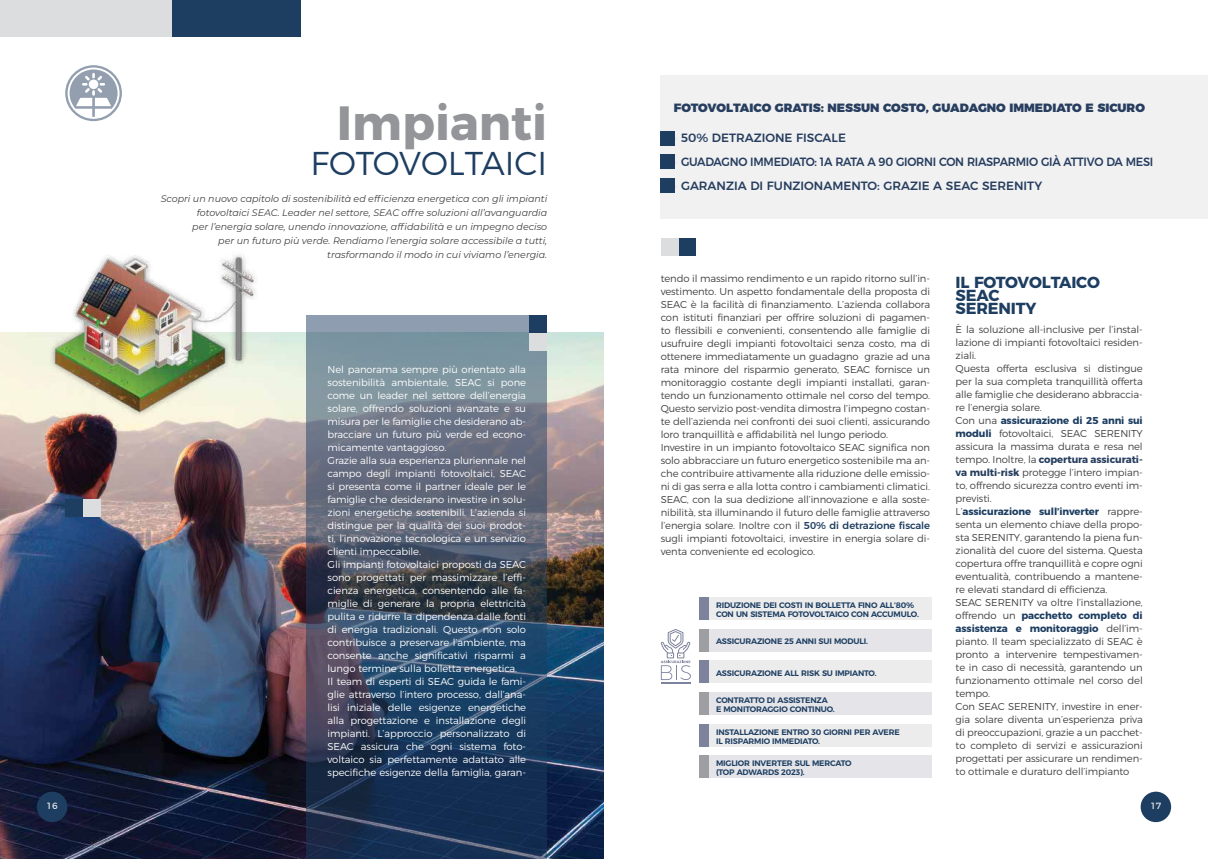
<style>
.page{position:relative;width:1208px;height:859px;background:#fff}
.page>*{position:absolute;margin:0;border:0;box-sizing:border-box;transform-origin:0 0}
.t1{font:700 48px "Montserrat";color:#939598}
.t2{font:300 33px "Montserrat";color:#1d3e61}
.t3{font:700 16px/13px "Montserrat";letter-spacing:-.01em;color:#1d3e61}
.t4{font:500 12px "Montserrat";letter-spacing:-.01em;color:#273e5f}
.t5{font:500 12px "Montserrat";letter-spacing:-.01em;color:#273e5f;scale:.94 1}
.t6{font:900 12px "Montserrat";color:#273e5f}
.t7{font:300 10px/13px "Montserrat";letter-spacing:-.01em;color:#414042}
.t8{font:300 10px/13px "Montserrat";letter-spacing:-.01em;color:#fff}
.t9{font:italic 9.5px/14px "Montserrat";color:#414042;text-align:right}
.t10{font:9px "Montserrat";color:#e6e7e8}
.t11{font:600 8px/9px "Montserrat";letter-spacing:-.02em;color:#1d3e61}
.s1{color:#e6e7e8}
.s2{font-weight:500;color:#1d3e61}
.s3{font-weight:700;color:#1d3e61}
.s4{font-weight:700;color:#273e5f}
</style>
<div class="page">
<div style="left:660px;top:75px;width:548px;height:144px;background:#f1f1f2"></div>
<img style="left:0;top:333px;width:604px;height:526px">
<svg style="left:306px;top:315px;width:241px;height:544px"></svg>
<div style="left:530px;top:315px;width:17px;height:18px;background:#1d3e61"></div>
<div style="left:530px;top:333px;width:17px;height:17px;background:#dcddde"></div>
<div style="left:65px;top:499px;width:18px;height:18px;background:#1d3e61"></div>
<div style="left:83px;top:499px;width:17px;height:18px;background:#dcddde"></div>
<svg style="left:65px;top:65px;width:57px;height:56px"></svg>
<div style="left:0;top:0;width:172px;height:37px;background:#dcddde"></div>
<div style="left:172px;top:0;width:128px;height:37px;background:#1d3e61"></div>
<div style="left:699px;top:597px;width:9px;height:23px;background:#7d839c"></div>
<div style="left:708px;top:597px;width:223px;height:23px;background:#ececed"></div>
<div style="left:699px;top:629px;width:9px;height:23px;background:#9d9fa2"></div>
<div style="left:699px;top:661px;width:9px;height:22px;background:#7d839c"></div>
<div style="left:708px;top:629px;width:223px;height:23px;background:#e4e4e9"></div>
<div style="left:708px;top:661px;width:223px;height:22px;background:#ececed"></div>
<div style="left:699px;top:692px;width:9px;height:23px;background:#9d9fa2"></div>
<div style="left:708px;top:692px;width:223px;height:23px;background:#e4e4e9"></div>
<div style="left:699px;top:724px;width:9px;height:22px;background:#7d839c"></div>
<div style="left:708px;top:724px;width:223px;height:22px;background:#ececed"></div>
<div style="left:699px;top:755px;width:9px;height:23px;background:#9d9fa2"></div>
<div style="left:708px;top:755px;width:223px;height:23px;background:#e4e4e9"></div>
<img style="left:49px;top:254px;width:208px;height:164px">
<svg style="left:660px;top:629px;width:31px;height:54px"></svg>
<div style="left:678px;top:238px;width:18px;height:17px;background:#1d3e61"></div>
<div style="left:660px;top:238px;width:18px;height:17px;background:#dcddde"></div>
<div style="left:660px;top:132px;width:15px;height:14px;background:#1d3e61"></div>
<div style="left:660px;top:155px;width:15px;height:14px;background:#1d3e61"></div>
<div style="left:660px;top:179px;width:15px;height:14px;background:#1d3e61"></div>
<div style="left:37px;top:792px;width:30px;height:30px;background:#1d3e61;border-radius:50%"></div>
<div style="left:1140px;top:792px;width:31px;height:30px;background:#1d3e61;border-radius:50%"></div>
<h1 class="t1" style="left:337px;top:84px;width:212px">Impianti</h1>
<h2 class="t2" style="left:311px;top:137px;width:238px">FOTOVOLTAICI</h2>
<p class="t9" style="left:161px;top:192px;width:388px">Scopri un nuovo capitolo di sostenibilità ed efficienza energetica con gli impianti fotovoltaici SEAC. Leader nel settore, SEAC offre soluzioni all’avanguardia<br>per l’energia solare, unendo innovazione, affidabilità e un impegno deciso<br>per un futuro più verde. Rendiamo l’energia solare accessibile a tutti, trasformando il modo in cui viviamo l’energia.</p>
<p class="t8" style="left:327px;top:362px;width:200px">Nel panorama sempre più orientato alla sostenibilità ambientale, SEAC si pone come un leader nel settore dell’energia solare, offrendo soluzioni avanzate e su misura per le famiglie che desiderano ab&shy;bracciare un futuro più verde ed econo&shy;micamente vantaggioso.<br>Grazie alla sua esperienza pluriennale nel campo degli impianti fotovoltaici, SEAC si presenta come il partner ideale per le famiglie che desiderano investire in solu&shy;zioni energetiche sostenibili. L’azienda si distingue per la qualità dei suoi prodot&shy;ti, l’innovazione tecnologica e un servizio clienti impeccabile.<br>Gli impianti fotovoltaici proposti da SEAC sono progettati per massimizzare l’effi&shy;cienza energetica, consentendo alle fa&shy;miglie di generare la propria elettricità pulita e ridurre la dipendenza dalle fonti di energia tradizionali. Questo non solo contribuisce a preservare l’ambiente, ma consente anche significativi risparmi a lungo termine sulla bolletta energetica.<br>Il team di esperti di SEAC guida le fami&shy;glie attraverso l’intero processo, dall’ana&shy;lisi iniziale delle esigenze energetiche alla progettazione e installazione degli impianti. L’approccio personalizzato di SEAC assicura che ogni sistema foto&shy;voltaico sia perfettamente adattato alle specifiche esigenze della famiglia, garan-</p>
<p class="t6" style="left:674px;top:98px;width:472px">FOTOVOLTAICO GRATIS: NESSUN COSTO, GUADAGNO IMMEDIATO E SICURO</p>
<p class="t4" style="left:674px;top:128px;width:174px"><span class="s1">•</span> 50% DETRAZIONE FISCALE</p>
<p class="t5" style="left:674px;top:152px;width:511px"><span class="s1">•</span> GUADAGNO IMMEDIATO: 1A RATA A 90 GIORNI CON RIASPARMIO GIÀ ATTIVO DA MESI</p>
<p class="t4" style="left:674px;top:176px;width:370px"><span class="s1">•</span> GARANZIA DI FUNZIONAMENTO: GRAZIE A SEAC SERENITY</p>
<p class="t7" style="left:660px;top:271px;width:271px">tendo il massimo rendimento e un rapido ritorno sull’in&shy;vestimento. Un aspetto fondamentale della proposta di SEAC è la facilità di finanziamento. L’azienda collabora con istituti finanziari per offrire soluzioni di pagamen&shy;to flessibili e convenienti, consentendo alle famiglie di usufruire degli impianti fotovoltaici senza costo, ma di ottenere immediatamente un guadagno grazie ad una rata minore del risparmio generato, SEAC fornisce un monitoraggio costante degli impianti installati, garan&shy;tendo un funzionamento ottimale nel corso del tempo.<br>Questo servizio post-vendita dimostra l’impegno costan&shy;te dell’azienda nei confronti dei suoi clienti, assicurando loro tranquillità e affidabilità nel lungo periodo.<br>Investire in un impianto fotovoltaico SEAC significa non solo abbracciare un futuro energetico sostenibile ma an&shy;che contribuire attivamente alla riduzione delle emissio&shy;ni di gas serra e alla lotta contro i cambiamenti climatici.<br>SEAC, con la sua dedizione all’innovazione e alla soste&shy;nibilità, sta illuminando il futuro delle famiglie attraverso l’energia solare. Inoltre con il <span class="s2">50% di detrazione fiscale </span>sugli impianti fotovoltaici, investire in energia solare di&shy;venta conveniente ed ecologico.</p>
<h3 class="t3" style="left:955px;top:274px;width:146px">IL FOTOVOLTAICO<br>SEAC<br>SERENITY</h3>
<p class="t7" style="left:955px;top:322px;width:189px">È la soluzione all-inclusive per l’instal&shy;lazione di impianti fotovoltaici residen&shy;ziali.<br>Questa offerta esclusiva si distingue per la sua completa tranquillità offerta alle famiglie che desiderano abbraccia&shy;re l’energia solare.<br>Con una <span class="s3">assicurazione di 25 anni sui moduli</span> fotovoltaici, SEAC SERENITY assicura la massima durata e resa nel tempo. Inoltre, la <span class="s4">copertura assicurati&shy;va multi-risk</span> protegge l’intero impian&shy;to, offrendo sicurezza contro eventi im&shy;previsti.<br>L’<span class="s3">assicurazione sull’inverter</span> rappre&shy;senta un elemento chiave della propo&shy;sta SERENITY, garantendo la piena fun&shy;zionalità del cuore del sistema. Questa copertura offre tranquillità e copre ogni eventualità, contribuendo a mantene&shy;re elevati standard di efficienza.<br>SEAC SERENITY va oltre l’installazione, offrendo un <span class="s3">pacchetto completo di assistenza e monitoraggio</span> dell’im&shy;pianto. Il team specializzato di SEAC è pronto a intervenire tempestivamen&shy;te in caso di necessità, garantendo un funzionamento ottimale nel corso del tempo.<br>Con SEAC SERENITY, investire in ener&shy;gia solare diventa un’esperienza priva di preoccupazioni, grazie a un pacchet&shy;to completo di servizi e assicurazioni progettati per assicurare un rendimen&shy;to ottimale e duraturo dell’impianto</p>
<p class="t11" style="left:716px;top:600px;width:204px">RIDUZIONE DEI COSTI IN BOLLETTA FINO ALL’80%<br>CON UN SISTEMA FOTOVOLTAICO CON ACCUMULO.</p>
<p class="t11" style="left:716px;top:636px;width:153px">ASSICURAZIONE 25 ANNI SUI MODULI.</p>
<p class="t11" style="left:716px;top:668px;width:162px">ASSICURAZIONE ALL RISK SU IMPIANTO.</p>
<p class="t11" style="left:716px;top:695px;width:120px">CONTRATTO DI ASSISTENZA<br>E MONITORAGGIO CONTINUO.</p>
<p class="t11" style="left:716px;top:726px;width:185px">INSTALLAZIONE ENTRO 30 GIORNI PER AVERE<br>IL RISPARMIO IMMEDIATO.</p>
<p class="t11" style="left:716px;top:758px;width:137px">MIGLIOR INVERTER SUL MERCATO (TOP ADWARDS 2023).</p>
<p class="t10" style="left:47px;top:799px;width:13px">16</p>
<p class="t10" style="left:1150px;top:799px;width:13px">17</p>
</div>
